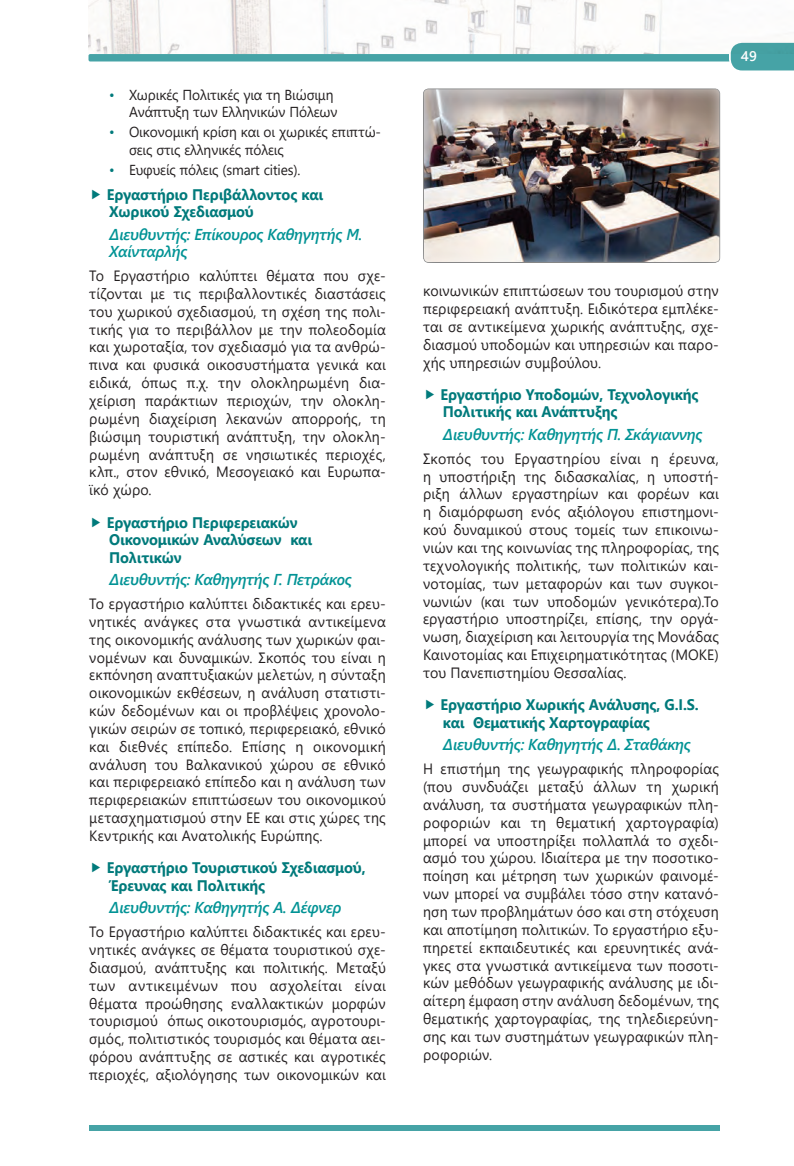
<style>
.page{position:relative;width:794px;height:1166px;background:#fff}
.page>*{position:absolute;margin:0;border:0;box-sizing:border-box;transform-origin:0 0}
.t1{font:italic 600 15.75px/17.5px "Segoe UI";letter-spacing:-.02em;color:#029395;scale:.95 1}
.t2{font:700 15.4px/17.5px "Segoe UI";letter-spacing:-.01em;color:#007a7b;scale:.95 1}
.t3{font:14.88px/17.8px "Segoe UI";letter-spacing:.01em;color:#231f20;text-align:justify;scale:.95 1}
.t4{font:14.35px/17.5px "Segoe UI";letter-spacing:-.01em;color:#231f20;text-align:right;scale:.95 1}
.t5{font:600 14px "Segoe UI";color:#fff}
.s1{color:#007a7b}
</style>
<div class="page">
<div style="left:88px;top:54px;width:645px;height:7px;background:#46a3a6;border-radius:2px"></div>
<svg style="left:729px;top:54px;width:65px;height:17px"></svg>
<img style="left:88px;top:0;width:706px;height:54px">
<div style="left:89px;top:1126px;width:630px;height:5px;background:#46a3a6"></div>
<div style="left:421px;top:87px;width:299px;height:177px;background:#fff;opacity:.75"></div>
<p class="t4" style="left:109px;top:85px;width:242px"><span class="s1">•</span> Χωρικές Πολιτικές για τη Βιώσιμη<br>Ανάπτυξη των Ελληνικών Πόλεων</p>
<p class="t4" style="left:129px;top:122px;width:267px;text-align:left;text-indent:-20px"><span class="s1">•</span> Οικονομική κρίση και οι χωρικές επιπτώ&shy;σεις στις ελληνικές πόλεις</p>
<p class="t4" style="left:109px;top:160px;width:203px"><span class="s1">•</span> Ευφυείς πόλεις (smart cities).</p>
<p class="t2" style="left:107px;top:184px;width:229px">Εργαστήριο Περιβάλλοντος και<br>Χωρικού Σχεδιασμού</p>
<p class="t1" style="left:109px;top:223px;width:268px">Διευθυντής: Επίκουρος Καθηγητής Μ.<br>Χαίνταρλής</p>
<p class="t3" style="left:89px;top:265px;width:314px">Το Εργαστήριο καλύπτει θέματα που σχε&shy;τίζονται με τις περιβαλλοντικές διαστάσεις του χωρικού σχεδιασμού, τη σχέση της πολι&shy;τικής για το περιβάλλον με την πολεοδομία και χωροταξία, τον σχεδιασμό για τα ανθρώ&shy;πινα και φυσικά οικοσυστήματα γενικά και ειδικά, όπως π.χ. την ολοκληρωμένη δια&shy;χείριση παράκτιων περιοχών, την ολοκλη&shy;ρωμένη διαχείριση λεκανών απορροής, τη βιώσιμη τουριστική ανάπτυξη, την ολοκλη&shy;ρωμένη ανάπτυξη σε νησιωτικές περιοχές, κλπ., στον εθνικό, Μεσογειακό και Ευρωπα&shy;ϊκό χώρο.</p>
<p class="t2" style="left:107px;top:512px;width:218px">Εργαστήριο Περιφερειακών<br>Οικονομικών Αναλύσεων και<br>Πολιτικών</p>
<p class="t1" style="left:109px;top:568px;width:257px">Διευθυντής: Καθηγητής Γ. Πετράκος</p>
<p class="t3" style="left:89px;top:593px;width:314px">Το εργαστήριο καλύπτει διδακτικές και ερευ&shy;νητικές ανάγκες στα γνωστικά αντικείμενα της οικονομικής ανάλυσης των χωρικών φαι&shy;νομένων και δυναμικών. Σκοπός του είναι η εκπόνηση αναπτυξιακών μελετών, η σύνταξη οικονομικών εκθέσεων, η ανάλυση στατιστι&shy;κών δεδομένων και οι προβλέψεις χρονολο&shy;γικών σειρών σε τοπικό, περιφερειακό, εθνικό και διεθνές επίπεδο. Επίσης η οικονομική ανάλυση του Βαλκανικού χώρου σε εθνικό και περιφερειακό επίπεδο και η ανάλυση των περιφερειακών επιπτώσεων του οικονομικού μετασχηματισμού στην ΕΕ και στις χώρες της Κεντρικής και Ανατολικής Ευρώπης.</p>
<p class="t2" style="left:107px;top:858px;width:274px">Εργαστήριο Τουριστικού Σχεδιασμού,<br>Έρευνας και Πολιτικής</p>
<p class="t1" style="left:109px;top:896px;width:246px">Διευθυντής: Καθηγητής A. Δέφνερ</p>
<p class="t3" style="left:89px;top:921px;width:314px">Το Εργαστήριο καλύπτει διδακτικές και ερευ&shy;νητικές ανάγκες σε θέματα τουριστικού σχε&shy;διασμού, ανάπτυξης και πολιτικής. Μεταξύ των αντικειμένων που ασχολείται είναι θέματα προώθησης εναλλακτικών μορφών τουρισμού όπως οικοτουρισμός, αγροτουρι&shy;σμός, πολιτιστικός τουρισμός και θέματα αει&shy;φόρου ανάπτυξης σε αστικές και αγροτικές περιοχές, αξιολόγησης των οικονομικών και</p>
<p class="t5" style="left:741px;top:43px;width:17px">49</p>
<p class="t3" style="left:423px;top:281px;width:313px">κοινωνικών επιπτώσεων του τουρισμού στην περιφερειακή ανάπτυξη. Ειδικότερα εμπλέκε&shy;ται σε αντικείμενα χωρικής ανάπτυξης, σχε&shy;διασμού υποδομών και υπηρεσιών και παρο&shy;χής υπηρεσιών συμβούλου.</p>
<p class="t2" style="left:440px;top:384px;width:273px">Εργαστήριο Υποδομών, Τεχνολογικής<br>Πολιτικής και Ανάπτυξης</p>
<p class="t1" style="left:443px;top:423px;width:275px">Διευθυντής: Καθηγητής Π. Σκάγιαννης</p>
<p class="t3" style="left:423px;top:448px;width:313px">Σκοπός του Εργαστηρίου είναι η έρευνα, η υποστήριξη της διδασκαλίας, η υποστή&shy;ριξη άλλων εργαστηρίων και φορέων και η διαμόρφωση ενός αξιόλογου επιστημονι&shy;κού δυναμικού στους τομείς των επικοινω&shy;νιών και της κοινωνίας της πληροφορίας, της τεχνολογικής πολιτικής, των πολιτικών και&shy;νοτομίας, των μεταφορών και των συγκοι&shy;νωνιών (και των υποδομών γενικότερα).To εργαστήριο υποστηρίζει, επίσης, την οργά&shy;νωση, διαχείριση και λειτουργία της Μονάδας Καινοτομίας και Επιχειρηματικότητας (ΜΟΚΕ) του Πανεπιστημίου Θεσσαλίας.</p>
<p class="t2" style="left:440px;top:695px;width:273px">Εργαστήριο Χωρικής Ανάλυσης, G.I.S. και Θεματικής Χαρτογραφίας</p>
<p class="t1" style="left:443px;top:733px;width:262px">Διευθυντής: Καθηγητής Δ. Σταθάκης</p>
<p class="t3" style="left:423px;top:758px;width:313px">Η επιστήμη της γεωγραφικής πληροφορίας (που συνδυάζει μεταξύ άλλων τη χωρική ανάλυση, τα συστήματα γεωγραφικών πλη&shy;ροφοριών και τη θεματική χαρτογραφία) μπορεί να υποστηρίξει πολλαπλά το σχεδι&shy;ασμό του χώρου. Ιδιαίτερα με την ποσοτικο&shy;ποίηση και μέτρηση των χωρικών φαινομέ&shy;νων μπορεί να συμβάλει τόσο στην κατανό&shy;ηση των προβλημάτων όσο και στη στόχευση και αποτίμηση πολιτικών. Το εργαστήριο εξυ&shy;πηρετεί εκπαιδευτικές και ερευνητικές ανά&shy;γκες στα γνωστικά αντικείμενα των ποσοτι&shy;κών μεθόδων γεωγραφικής ανάλυσης με ιδι&shy;αίτερη έμφαση στην ανάλυση δεδομένων, της θεματικής χαρτογραφίας, της τηλεδιερεύνη&shy;σης και των συστημάτων γεωγραφικών πλη&shy;ροφοριών.</p>
</div>
